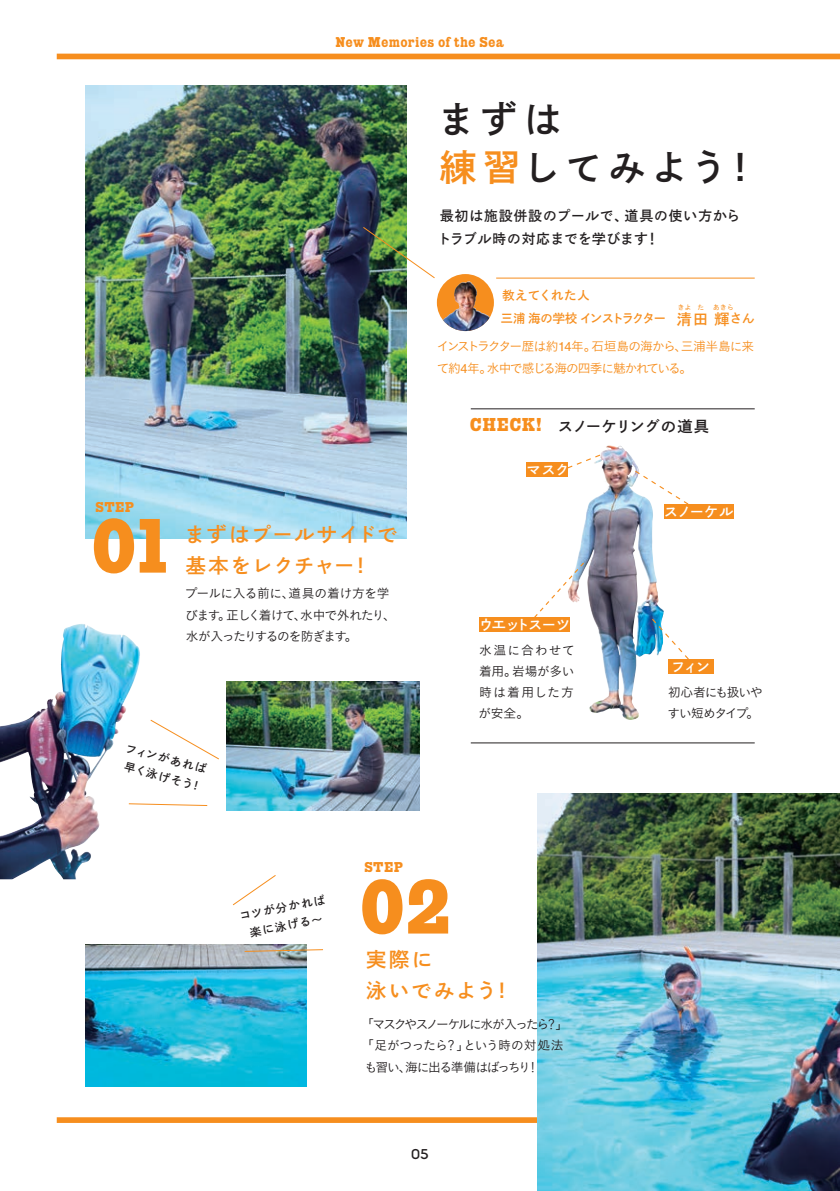
<style>
.page{position:relative;width:840px;height:1191px;background:#fff}
.page>*{position:absolute;margin:0;border:0;box-sizing:border-box;transform-origin:0 0}
.t1{font:76.6px "MPFB Giza One Three";color:#f68e1e}
.t2{font:36.8px "Shuei Go Gin Std B";letter-spacing:.155em;color:#231f20}
.t3{font:20.2px/31.2px "Shuei Go Gin Std B";letter-spacing:.06em;color:#f68e1e}
.t4{font:20.2px "FOT DNP Shuei Go Gin Std B";color:#f68e1e}
.t5{font:18.6px "MPFB Giza One Three";letter-spacing:.075em;color:#f68e1e}
.t6{font:700 15.6px "Ro Goth Sink Pro";color:#f68e1e}
.t7{font:15.4px "Shuei Go Gin Std B";letter-spacing:-.05em;color:#231f20}
.t8{font:14.2px "MPFB Giza One Three";letter-spacing:.065em;color:#f68e1e}
.t9{font:14.2px "Shuei Go Gin Std B";letter-spacing:-.045em;color:#fff}
.t10{font:700 14.2px "Ro Goth Sink Pro";letter-spacing:-.005em;color:#231f20}
.t11{font:700 14.2px "Ro Goth Sink Pro";letter-spacing:.02em;color:#231f20}
.t12{font:700 14.2px "Ro Goth Sink Pro";letter-spacing:.04em;color:#231f20}
.t13{font:500 14.2px "Mazzard H";color:#231f20}
.t14{font:12.8px/21.2px "Koburina Go Std N W3";letter-spacing:-.07em;color:#231f20}
.t15{font:12.8px/21.2px "Koburina Go Std N W3";letter-spacing:-.12em;color:#f68e1e}
.t16{font:12.8px/21.2px "Koburina Go Std N W3";letter-spacing:-.11em;color:#231f20}
.t17{font:12.8px "Koburina Go Std N W3";letter-spacing:-.115em;color:#231f20}
.t18{font:12.8px/21.2px "Koburina Go Std N W3";letter-spacing:.03em;color:#231f20}
.t19{font:700 12.8px "Ro Goth Sink Pro";letter-spacing:-.07em;color:#f68e1e}
.t20{font:12.8px "Koburina Go Std N W3";letter-spacing:-.105em;color:#231f20}
.t21{font:12.8px "Koburina Go Std N W3";letter-spacing:-.04em;color:#f68e1e}
.t22{font:12.8px/21.2px "Koburina Go Std N W3";letter-spacing:.05em;color:#231f20;text-align:right}
.t23{font:12.8px "Koburina Go Std N W3";letter-spacing:-.02em;color:#231f20}
.t24{font:700 12.8px "Ro Goth Sink Pro";letter-spacing:-.005em;color:#f68e1e}
.t25{font:12.8px "Koburina Go Std N W3";letter-spacing:-.09em;color:#f68e1e}
.t26{font:700 12.8px "Ro Goth Sink Pro";letter-spacing:-.05em;color:#f68e1e}
.t27{font:11.4px/18.4px "Shuei Go Gin Std B";color:#231f20;text-align:right}
.t28{font:700 7px "Ro Goth Sink Pro";color:#f68e1e}
.s1{font-family:"FOT DNP Shuei Go Gin Std B";color:#f68e1e}
.s2{font-family:"Helvetica LT Std"}
.s3{font-family:"FOT DNP Shuei Go Gin Std B"}
.s4{font-family:"Shuei Go Gin Std B"}
.s5{font-size:14.8px}
</style>
<div class="page">
<img style="left:0;top:53px;width:839px;height:1138px">
<hr style="left:839px;top:0;width:1px;height:1191px;background:#231f20">
<p class="t8" style="left:336px;top:34px;width:170px">New Memories of the Sea</p>
<h2 class="t2" style="left:438px;top:94px;width:124px">まずは</h2>
<h2 class="t2" style="left:439px;top:142px;width:289px"><span class="s1">練習</span>してみよう</h2>
<h2 class="t2" style="left:721px;top:142px;width:38px">!</h2>
<p class="t11" style="left:439px;top:206px;width:190px">最初は施設併設のプールで、</p>
<p class="t12" style="left:624px;top:206px;width:117px">道具の使い方から</p>
<p class="t10" style="left:437px;top:229px;width:212px">トラブル時の対応までを学びます</p>
<p class="t11" style="left:644px;top:229px;width:16px">!</p>
<p class="t24" style="left:502px;top:287px;width:89px">教えてくれた人</p>
<p class="t28" style="left:677px;top:302px;width:16px">きよ</p>
<p class="t28" style="left:696px;top:302px;width:9px">た</p>
<p class="t28" style="left:712px;top:302px;width:23px">あきら</p>
<p class="t26" style="left:729px;top:310px;width:27px">さん</p>
<p class="t6" style="left:676px;top:308px;width:55px">清田輝</p>
<p class="t19" style="left:500px;top:310px;width:167px">三浦海の学校インストラクター</p>
<p class="t21" style="left:591px;top:337px;width:164px">石垣島の海から三浦半島に来</p>
<p class="t25" style="left:674px;top:337px;width:14px">、</p>
<p class="t15" style="left:486px;top:336px;width:207px;text-indent:-50px">インストラクター歴は約<span class="s2">14</span>年。<br>水中で感じる海の四季に魅かれている。</p>
<p class="t25" style="left:436px;top:358px;width:57px">て約年<span class="s2">4</span> 。</p>
<h3 class="t5" style="left:470px;top:414px;width:73px">CHECK!</h3>
<p class="t7" style="left:558px;top:416px;width:152px">スノーケリングの<span class="s3">道具</span></p>
<p class="t8" style="left:96px;top:499px;width:40px">STEP</p>
<h1 class="t1" style="left:93px;top:503px;width:76px">01</h1>
<h3 class="t3" style="left:350px;top:519px;width:48px;text-indent:-166px">まずはプールサイドで!</h3>
<h3 class="t3" style="left:186px;top:550px;width:170px"><span class="s3">基本</span>をレクチャー</h3>
<p class="t14" style="left:226px;top:583px;width:171px;text-indent:-41px">プールに入る前に、<br>正しく着けて水中で外れたり、</p>
<p class="t14" style="left:294px;top:604px;width:14px">、</p>
<p class="t23" style="left:288px;top:584px;width:102px">道具の着け方を学</p>
<p class="t14" style="left:185px;top:604px;width:37px">びます</p>
<p class="t14" style="left:218px;top:604px;width:14px">。</p>
<p class="t17" style="left:186px;top:626px;width:163px">水が入ったりするのを防ぎます</p>
<p class="t14" style="left:345px;top:625px;width:14px">。</p>
<p class="t27" style="left:128px;top:738px;width:85px;rotate:15deg">フィンがあれば!</p>
<p class="t27" style="left:127px;top:757px;width:72px;rotate:15deg"><span class="s3">早</span>く<span class="s3">泳</span>げそう</p>
<p class="t27" style="left:237px;top:906px;width:88px;text-align:center;rotate:-11deg">コツが<span class="s3">分</span>かれば<span class="s3">楽</span>に<span class="s3">泳</span>げる~</p>
<p class="t8" style="left:364px;top:859px;width:40px">STEP</p>
<h1 class="t1" style="left:361px;top:863px;width:90px">02</h1>
<h3 class="t4" style="left:366px;top:945px;width:68px">実際<span class="s4">に</span></h3>
<p class="t9" style="left:526px;top:459px;width:44px">マスク</p>
<p class="t9" style="left:663px;top:502px;width:71px">スノーケル</p>
<p class="t9" style="left:478px;top:614px;width:93px">ウ<span class="s5">エ</span>ットスーツ</p>
<p class="t22" style="left:478px;top:639px;width:97px">水温に合わせて岩場が多い</p>
<p class="t18" style="left:478px;top:660px;width:97px">着用。<br>時は着用した方が安全。</p>
<p class="t9" style="left:670px;top:656px;width:40px">フィン</p>
<p class="t14" style="left:667px;top:681px;width:96px;text-align:right">初心者にも扱いや。</p>
<p class="t16" style="left:667px;top:703px;width:83px">すい短めタイプ</p>
<h3 class="t3" style="left:366px;top:975px;width:132px"><span class="s3">泳</span>いでみよう</h3>
<h3 class="t3" style="left:491px;top:975px;width:22px">!</h3>
<p class="t16" style="left:463px;top:1013px;width:101px;text-indent:-102px">「マスクやスノーケルに水が入ったらという時の対処法</p>
<p class="t14" style="left:545px;top:1013px;width:14px">?</p>
<p class="t14" style="left:555px;top:1013px;width:14px">「</p>
<p class="t14" style="left:361px;top:1034px;width:88px">「足がつったら</p>
<p class="t14" style="left:444px;top:1034px;width:26px">？」</p>
<p class="t20" style="left:364px;top:1057px;width:167px">も習い海に出る準備はばっちり</p>
<p class="t14" style="left:399px;top:1056px;width:14px">、</p>
<p class="t14" style="left:526px;top:1056px;width:14px">!</p>
<p class="t13" style="left:411px;top:1144px;width:19px">05</p>
</div>
